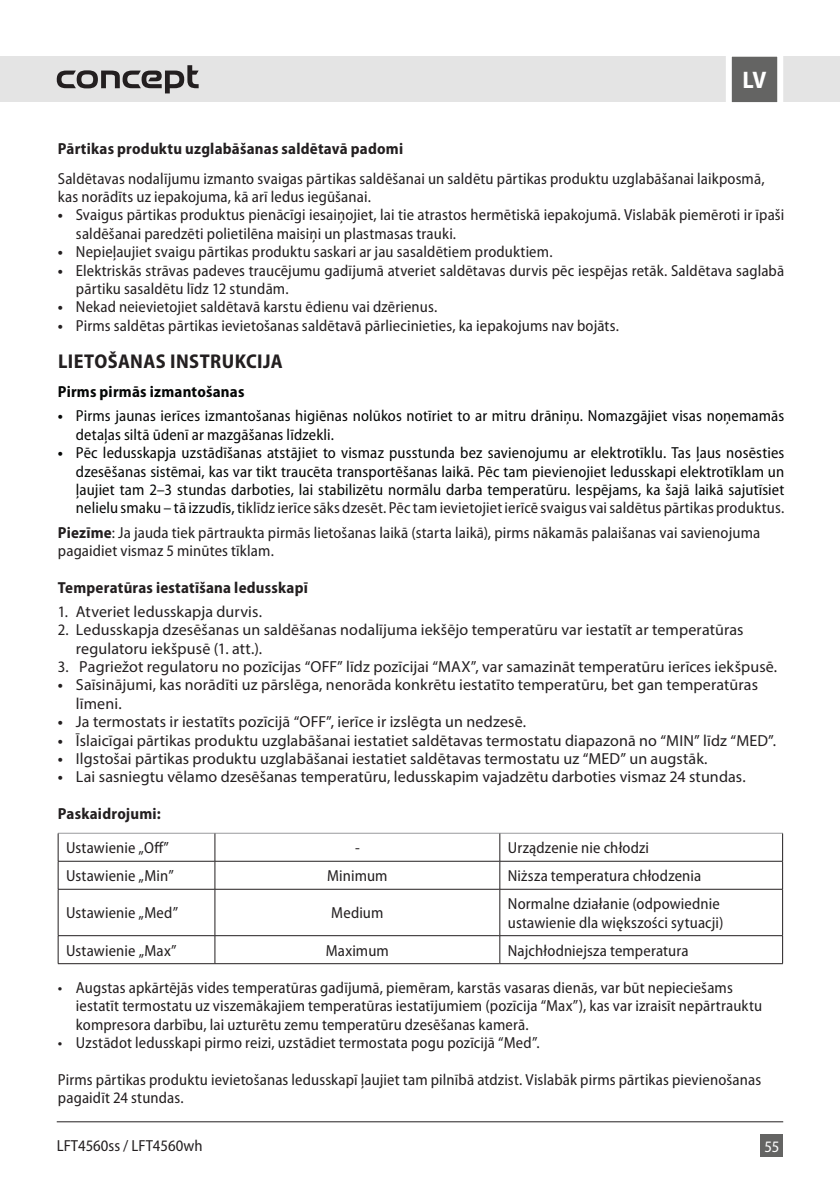
<style>
.page{position:relative;width:840px;height:1191px;background:#fff}
.page>*{position:absolute;margin:0;border:0;box-sizing:border-box;transform-origin:0 0}
.t1{font:700 semi-condensed 24px "Myriad Pro";color:#fff}
.t2{font:700 semi-condensed 20px "Myriad Pro";letter-spacing:.02em;color:#231f20}
.t3{font:semi-condensed 16px/18.4px "Myriad Pro";letter-spacing:.01em;color:#231f20}
.t4{font:16px/18.4px "Myriad Pro";letter-spacing:.005em;color:#231f20}
.t5{font:semi-condensed 16px/18.4px "Myriad Pro";letter-spacing:.005em;color:#050706}
.t6{font:700 semi-condensed 16px "Myriad Pro";letter-spacing:.015em;color:#231f20}
.t7{font:700 semi-condensed 16px "Myriad Pro";letter-spacing:.015em;color:#050706}
.t8{font:semi-condensed 16px "Myriad Pro";color:#fff}
.s1{font-weight:700}
.s2{color:#231f20}
.s3{font-stretch:semi-condensed}
.s4{font-weight:700;font-stretch:semi-condensed}
.s5{font-stretch:normal}
</style>
<div class="page">
<div style="left:0;top:57px;width:839px;height:45px;background:#e4e4e4"></div>
<div style="left:760px;top:1134px;width:22px;height:23px;background:#646463"></div>
<svg style="left:722px;top:56px;width:63px;height:47px"></svg>
<hr style="left:57px;top:1121px;width:725px;height:1px;background:#231f20">
<svg style="left:57px;top:65px;width:141px;height:28px"></svg>
<hr style="left:58px;top:861px;width:157px;height:1px;background:#231f20">
<hr style="left:215px;top:861px;width:284px;height:1px;background:#231f20">
<hr style="left:499px;top:861px;width:283px;height:1px;background:#231f20">
<hr style="left:58px;top:889px;width:157px;height:1px;background:#231f20">
<hr style="left:58px;top:935px;width:157px;height:1px;background:#231f20">
<hr style="left:58px;top:963px;width:157px;height:1px;background:#231f20">
<hr style="left:215px;top:889px;width:284px;height:1px;background:#231f20">
<hr style="left:499px;top:889px;width:283px;height:1px;background:#231f20">
<hr style="left:215px;top:935px;width:284px;height:1px;background:#231f20">
<hr style="left:499px;top:935px;width:283px;height:1px;background:#231f20">
<hr style="left:215px;top:963px;width:284px;height:1px;background:#231f20">
<hr style="left:499px;top:963px;width:283px;height:1px;background:#231f20">
<hr style="left:58px;top:833px;width:157px;height:1px;background:#999b9e">
<hr style="left:215px;top:833px;width:284px;height:1px;background:#999b9e">
<hr style="left:499px;top:833px;width:283px;height:1px;background:#999b9e">
<svg style="left:58px;top:833px;width:1px;height:56px"></svg>
<hr style="left:58px;top:889px;width:1px;height:46px;background:#231f20">
<svg style="left:58px;top:936px;width:1px;height:27px"></svg>
<svg style="left:214px;top:833px;width:1px;height:56px"></svg>
<svg style="left:499px;top:833px;width:1px;height:56px"></svg>
<hr style="left:214px;top:889px;width:1px;height:46px;background:#231f20">
<hr style="left:499px;top:889px;width:1px;height:46px;background:#231f20">
<hr style="left:781px;top:889px;width:1px;height:46px;background:#231f20">
<svg style="left:214px;top:936px;width:1px;height:27px"></svg>
<svg style="left:499px;top:936px;width:1px;height:27px"></svg>
<h1 class="t1" style="left:742px;top:67px;width:25px">LV</h1>
<p class="t6" style="left:58px;top:139px;width:346px">Pārtikas produktu uzglabāšanas saldētavā padomi</p>
<p class="t3" style="left:58px;top:169px;width:707px">Saldētavas nodalījumu izmanto svaigas pārtikas saldēšanai un saldētu pārtikas produktu uzglabāšanai laikposmā, kas norādīts uz iepakojuma, kā arī ledus iegūšanai.</p>
<p class="t3" style="left:76px;top:206px;width:709px;text-indent:-18px"><span class="s1">•</span> Svaigus pārtikas produktus pienācīgi iesaiņojiet, lai tie atrastos hermētiskā iepakojumā. Vislabāk piemēroti ir īpaši saldēšanai paredzēti polietilēna maisiņi un plastmasas trauki.</p>
<p class="t3" style="left:58px;top:243px;width:496px"><span class="s1">•</span> Nepieļaujiet svaigu pārtikas produktu saskari ar jau sasaldētiem produktiem.</p>
<p class="t3" style="left:76px;top:261px;width:709px;text-indent:-18px"><span class="s1">•</span> Elektriskās strāvas padeves traucējumu gadījumā atveriet saldētavas durvis pēc iespējas retāk. Saldētava saglabā pārtiku sasaldētu līdz 12 stundām.</p>
<p class="t3" style="left:58px;top:298px;width:381px"><span class="s1">•</span> Nekad neievietojiet saldētavā karstu ēdienu vai dzērienus.</p>
<p class="t3" style="left:58px;top:316px;width:562px"><span class="s1">•</span> Pirms saldētas pārtikas ievietošanas saldētavā pārliecinieties, ka iepakojums nav bojāts.</p>
<p class="t2" style="left:58px;top:350px;width:226px">LIETOŠANAS INSTRUKCIJA</p>
<p class="t7" style="left:58px;top:383px;width:188px">Pirms pirmās izmantošanas</p>
<p class="t5" style="left:76px;top:407px;width:709px;text-indent:-18px"><span class="s1">•</span> Pirms jaunas ierīces izmantošanas higiēnas nolūkos notīriet to ar mitru drāniņu. Nomazgājiet visas noņemamās detaļas siltā ūdenī ar mazgāšanas līdzekli.</p>
<p class="t5" style="left:76px;top:444px;width:709px;text-align:justify;text-indent:-18px"><span class="s1">•</span> Pēc ledusskapja uzstādīšanas atstājiet to vismaz pusstunda bez savienojumu ar elektrotīklu. Tas ļaus nosēsties dzesēšanas sistēmai, kas var tikt traucēta transportēšanas laikā. Pēc tam pievienojiet ledusskapi elektrotīklam un ļaujiet tam 2–3 stundas darboties, lai stabilizētu normālu darba temperatūru. Iespējams, ka šajā laikā sajutīsiet nelielu smaku – tā izzudīs, t<span class="s2">iklīdz ierīce sāks dzesēt. Pēc tam ievietojiet ierīcē svaigus vai saldētus pārtikas produktus.</span></p>
<p class="t3" style="left:58px;top:523px;width:703px"><span class="s1">Piezīme</span>: Ja jauda tiek pārtraukta pirmās lietošanas laikā (starta laikā), pirms nākamās palaišanas vai savienojuma pagaidiet vismaz 5 minūtes tīklam.</p>
<p class="t6" style="left:58px;top:578px;width:251px">Temperatūras iestatīšana ledusskapī</p>
<p class="t4" style="left:58px;top:602px;width:205px"><span class="s3">1.</span> Atveriet ledusskapja durvis.</p>
<p class="t4" style="left:76px;top:620px;width:669px;text-indent:-18px"><span class="s3">2.</span> Ledusskapja dzesēšanas un saldēšanas nodalījuma iekšējo temperatūru var iestatīt ar temperatūras regulatoru iekšpusē (1. att.).</p>
<p class="t4" style="left:58px;top:657px;width:720px"><span class="s3">3.</span> Pagriežot regulatoru no pozīcijas “OFF” līdz pozīcijai “MAX”, var samazināt temperatūru ierīces iekšpusē.</p>
<p class="t4" style="left:76px;top:675px;width:683px;text-indent:-18px"><span class="s4">•</span> Saīsinājumi, kas norādīti uz pārslēga, nenorāda konkrētu iestatīto temperatūru, bet gan temperatūras līmeni.</p>
<p class="t4" style="left:58px;top:712px;width:469px"><span class="s4">•</span> Ja termostats ir iestatīts pozīcijā “OFF”, ierīce ir izslēgta un nedzesē.</p>
<p class="t4" style="left:58px;top:731px;width:719px"><span class="s4">•</span> Īslaicīgai pārtikas produktu uzglabāšanai iestatiet saldētavas termostatu diapazonā no “MIN” līdz “MED”.</p>
<p class="t4" style="left:58px;top:749px;width:651px"><span class="s4">•</span> Ilgstošai pārtikas produktu uzglabāšanai iestatiet saldētavas termostatu uz “MED” un augstāk.</p>
<p class="t4" style="left:58px;top:767px;width:689px"><span class="s4">•</span> Lai sasniegtu vēlamo dzesēšanas temperatūru, ledusskapim vajadzētu darboties vismaz 24 stundas.</p>
<p class="t6" style="left:58px;top:805px;width:104px">Paskaidrojumi:</p>
<p class="t3" style="left:66px;top:839px;width:104px">Ustawienie „Off”</p>
<p class="t3" style="left:355px;top:839px;width:6px">-</p>
<p class="t3" style="left:507px;top:839px;width:143px">Urządzenie nie chłodzi</p>
<p class="t3" style="left:66px;top:867px;width:109px">Ustawienie „Min”</p>
<p class="t3" style="left:327px;top:867px;width:62px">Minimum</p>
<p class="t3" style="left:507px;top:867px;width:195px">Niższa temperatura chłodzenia</p>
<p class="t3" style="left:66px;top:904px;width:114px">Ustawienie „Med”</p>
<p class="t3" style="left:331px;top:904px;width:54px">Medium</p>
<p class="t3" style="left:507px;top:895px;width:217px">Normalne działanie (odpowiednie ustawienie dla większości sytuacji)</p>
<p class="t3" style="left:66px;top:941px;width:112px">Ustawienie „Max”</p>
<p class="t3" style="left:325px;top:941px;width:65px">Maximum</p>
<p class="t3" style="left:507px;top:941px;width:182px">Najchłodniejsza temperatura</p>
<p class="t3" style="left:76px;top:978px;width:687px;text-indent:-18px"><span class="s5">•</span> Augstas apkārtējās vides temperatūras gadījumā, piemēram, karstās vasaras dienās, var būt nepieciešams iestatīt termostatu uz viszemākajiem temperatūras iestatījumiem (pozīcija “Max”), kas var izraisīt nepārtrauktu kompresora darbību, lai uzturētu zemu temperatūru dzesēšanas kamerā.</p>
<p class="t3" style="left:58px;top:1033px;width:483px"><span class="s5">•</span> Uzstādot ledusskapi pirmo reizi, uzstādiet termostata pogu pozīcijā “Med”.</p>
<p class="t3" style="left:58px;top:1070px;width:704px">Pirms pārtikas produktu ievietošanas ledusskapī ļaujiet tam pilnībā atdzist. Vislabāk pirms pārtikas pievienošanas pagaidīt 24 stundas.</p>
<p class="t3" style="left:57px;top:1136px;width:147px">LFT4560ss / LFT4560wh</p>
<p class="t8" style="left:764px;top:1138px;width:16px">55</p>
</div>
